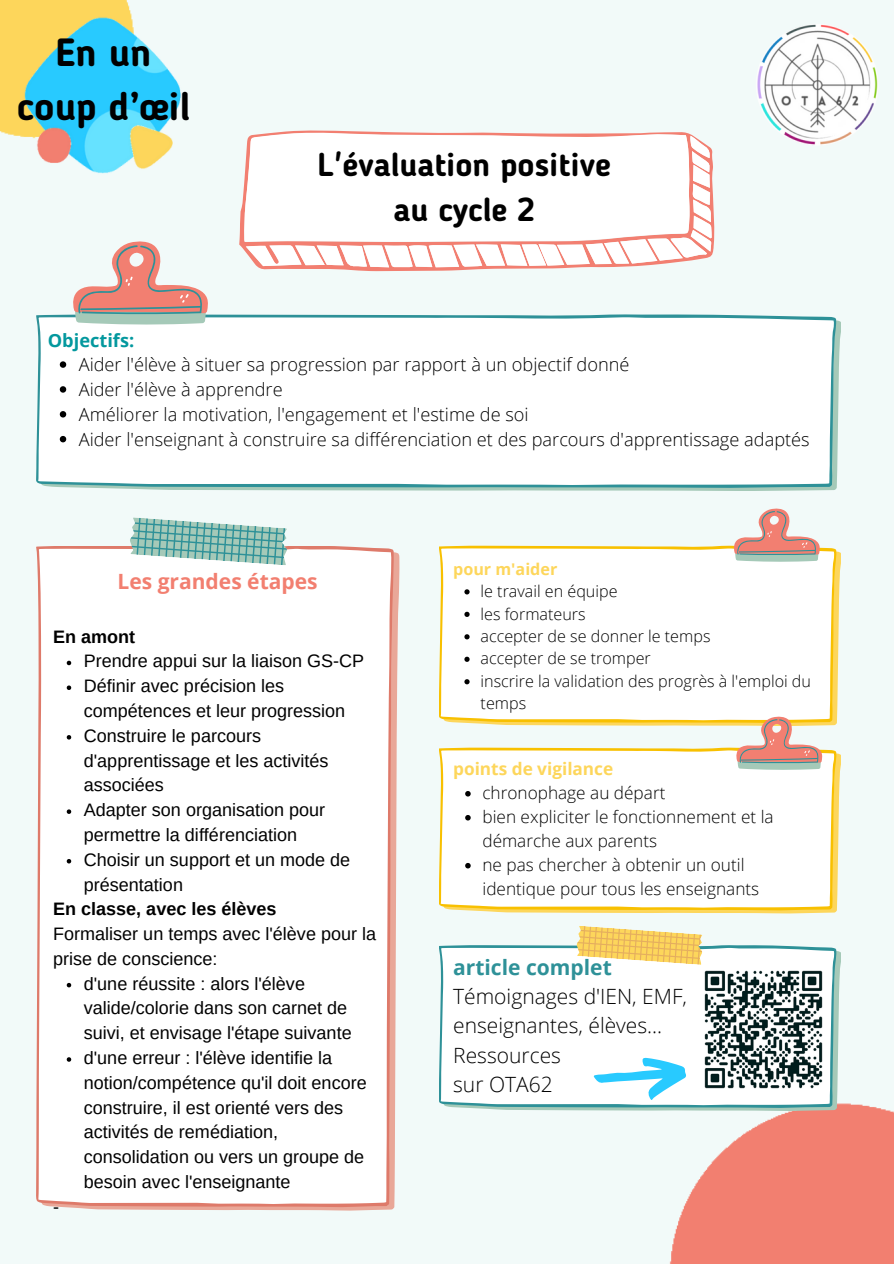
<style>
.page{position:relative;width:894px;height:1264px;background:#fff}
.page>*{position:absolute;margin:0;border:0;box-sizing:border-box;transform-origin:0 0}
.t1{font:700 39px/54px "Blogger Sans";color:#000;text-align:center}
.t2{font:700 32.7px/45px "Blogger Sans";color:#000;text-align:center}
.t3{font:300 21px/29.2px "Open Sans";color:#000}
.t4{font:700 21px "Open Sans";color:#f27f70}
.t5{font:700 21px "Open Sans";color:#2e9198}
.t6{font:300 18.15px/24.9px "Open Sans";color:#000}
.t7{font:700 18.15px "Open Sans";color:#03989e}
.t8{font:18px/24.8px "Arimo";color:#000}
.t9{font:700 18px "Arimo";color:#000}
.t10{font:300 17.25px/24px "Open Sans";color:#000}
.t11{font:700 17.25px "Open Sans";color:#fdd65b}
.t12{font:300 16.05px/22.5px "Open Sans";color:#000}
.t13{font:700 16.05px "Open Sans";color:#fdd65b}
</style>
<div class="page">
<div style="left:0;top:0;width:893px;height:1263px;background:#f2faf9"></div>
<div style="left:0;top:0;width:132px;height:136px;background:#fdd65b"></div>
<img style="left:663px;top:1103px;width:230px;height:160px">
<img style="left:18px;top:16px;width:163px;height:158px">
<svg style="left:243px;top:130px;width:471px;height:142px;fill:#fff"></svg>
<svg style="left:103px;top:319px;width:737px;height:172px;fill:#a5c9b8"></svg>
<div style="left:36px;top:314px;width:800px;height:174px;background:#fff"></div>
<svg style="left:72px;top:241px;width:136px;height:84px"></svg>
<div style="left:36px;top:546px;width:358px;height:661px;background:#fff"></div>
<svg style="left:469px;top:550px;width:371px;height:176px;fill:#fdd65b"></svg>
<div style="left:439px;top:545px;width:397px;height:178px;background:#fff"></div>
<svg style="left:461px;top:752px;width:379px;height:161px;background:#fadd7c"></svg>
<div style="left:439px;top:747px;width:397px;height:163px;background:#fff"></div>
<svg style="left:452px;top:949px;width:388px;height:161px;background:#abccc0"></svg>
<svg style="left:439px;top:945px;width:397px;height:162px;fill:#fff"></svg>
<svg style="left:593px;top:1057px;width:93px;height:43px"></svg>
<svg style="left:464px;top:589px;width:5px;height:5px"></svg>
<svg style="left:464px;top:611px;width:5px;height:6px"></svg>
<svg style="left:464px;top:634px;width:5px;height:5px"></svg>
<svg style="left:464px;top:656px;width:5px;height:6px"></svg>
<svg style="left:464px;top:679px;width:5px;height:5px"></svg>
<svg style="left:465px;top:791px;width:5px;height:5px"></svg>
<svg style="left:465px;top:815px;width:5px;height:5px"></svg>
<svg style="left:465px;top:863px;width:5px;height:5px"></svg>
<svg style="left:129px;top:517px;width:159px;height:48px"></svg>
<svg style="left:733px;top:508px;width:86px;height:54px"></svg>
<svg style="left:735px;top:716px;width:87px;height:54px"></svg>
<svg style="left:575px;top:926px;width:128px;height:38px"></svg>
<img style="left:757px;top:24px;width:121px;height:121px">
<img style="left:704px;top:970px;width:118px;height:118px">
<svg style="left:60px;top:361px;width:6px;height:7px"></svg>
<svg style="left:60px;top:386px;width:6px;height:6px"></svg>
<svg style="left:60px;top:411px;width:6px;height:6px"></svg>
<svg style="left:60px;top:436px;width:6px;height:6px"></svg>
<svg style="left:67px;top:660px;width:4px;height:5px"></svg>
<svg style="left:67px;top:685px;width:4px;height:5px"></svg>
<svg style="left:67px;top:735px;width:4px;height:4px"></svg>
<svg style="left:67px;top:809px;width:4px;height:5px"></svg>
<svg style="left:67px;top:859px;width:4px;height:4px"></svg>
<svg style="left:67px;top:982px;width:4px;height:5px"></svg>
<svg style="left:67px;top:1057px;width:4px;height:4px"></svg>
<h1 class="t1" style="left:17px;top:29px;width:175px">En un coup d’œil</h1>
<p class="t7" style="left:48px;top:327px;width:88px">Objectifs:</p>
<h2 class="t2" style="left:317px;top:145px;width:295px">L'évaluation positive au cycle 2</h2>
<p class="t6" style="left:79px;top:352px;width:732px">Aider l'élève à situer sa progression par rapport à un objectif donné<br>Aider l'élève à apprendre<br>Améliorer la motivation, l'engagement et l'estime de soi<br>Aider l'enseignant à construire sa différenciation et des parcours d'apprentissage adaptés</p>
<p class="t4" style="left:117px;top:566px;width:202px">Les grandes étapes</p>
<p class="t9" style="left:53px;top:626px;width:83px">En amont</p>
<p class="t8" style="left:84px;top:649px;width:282px">Prendre appui sur la liaison GS-CP<br>Définir avec précision les compétences et leur progression<br>Construire le parcours d'apprentissage et les activités associées<br>Adapter son organisation pour permettre la différenciation<br>Choisir un support et un mode de présentation</p>
<p class="t9" style="left:53px;top:899px;width:225px">En classe, avec les élèves</p>
<p class="t8" style="left:53px;top:921px;width:324px">Formaliser un temps avec l'élève pour la prise de conscience:</p>
<p class="t8" style="left:53px;top:1193px;width:7px">-</p>
<p class="t8" style="left:84px;top:971px;width:284px">d'une réussite : alors l'élève valide/colorie dans son carnet de suivi, et envisage l'étape suivante d'une erreur : l'élève identifie la notion/compétence qu'il doit encore construire, il est orienté vers des activités de remédiation, consolidation ou vers un groupe de besoin avec l'enseignante</p>
<p class="t13" style="left:453px;top:557px;width:106px">pour m'aider</p>
<p class="t12" style="left:480px;top:579px;width:332px">le travail en équipe<br>les formateurs<br>accepter de se donner le temps<br>accepter de se tromper<br>inscrire la validation des progrès à l'emploi du temps</p>
<p class="t11" style="left:453px;top:757px;width:161px">points de vigilance</p>
<p class="t10" style="left:482px;top:780px;width:293px">chronophage au départ<br>bien expliciter le fonctionnement et la démarche aux parents<br>ne pas chercher à obtenir un outil identique pour tous les enseignants</p>
<p class="t5" style="left:453px;top:952px;width:160px">article complet</p>
<p class="t3" style="left:453px;top:981px;width:235px">Témoignages d'IEN, EMF, enseignantes, élèves...<br>Ressources<br>sur OTA62</p>
</div>
